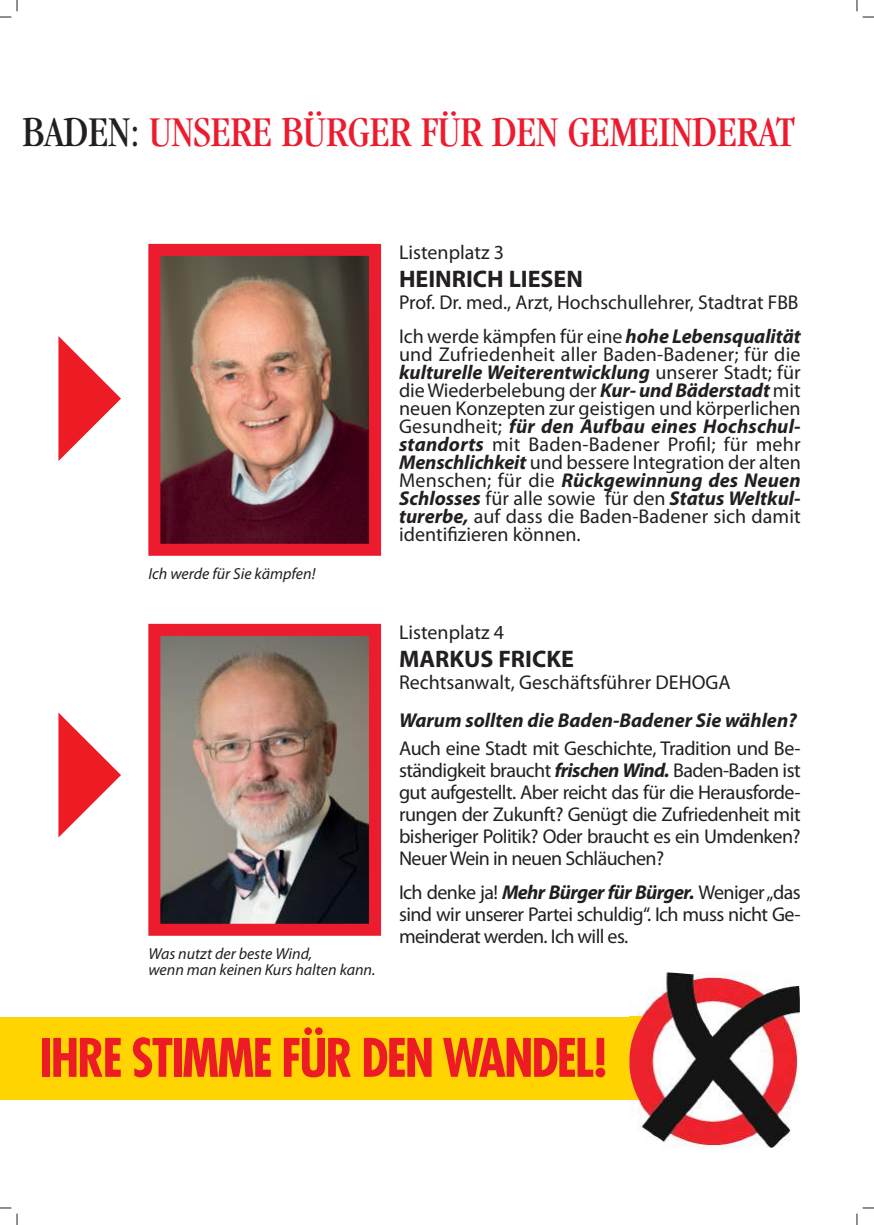
<style>
.page{position:relative;width:874px;height:1225px;background:#fff}
.page>*{position:absolute;margin:0;border:0;box-sizing:border-box;transform-origin:0 0}
.t1{font:700 condensed 51.6px "Futura LT";letter-spacing:-.04em;color:#ed1c24}
.t2{font:condensed 44px "Garamond";color:#ed1b2e}
.t3{font:700 24px "Myriad Pro";color:#231f20}
.t4{font:20px/18px "Myriad Pro";color:#231f20;text-align:justify}
.t5{font:italic 700 20px "Myriad Pro";color:#231f20}
.t6{font:italic 16px/16px "Myriad Pro";color:#231f20}
.s1{color:#231f20}
.s2{font-weight:700;font-style:italic}
</style>
<div class="page">
<svg style="left:856px;top:1207px;width:17px;height:17px"></svg>
<div style="left:0;top:1017px;width:647px;height:83px;background:#ffd400"></div>
<img style="left:629px;top:972px;width:170px;height:175px">
<img style="left:629px;top:1017px;width:18px;height:83px">
<img style="left:161px;top:257px;width:207px;height:286px">
<div style="left:148px;top:244px;width:233px;height:312px;border:12px solid #ed1b2e"></div>
<img style="left:161px;top:637px;width:207px;height:285px">
<div style="left:148px;top:624px;width:233px;height:311px;border:12px solid #ed1b2e"></div>
<h2 class="t2" style="left:22px;top:115px;width:774px"><span class="s1">BADEN:</span> UNSERE BÜRGER FÜR DEN GEMEINDERAT</h2>
<p class="t6" style="left:148px;top:567px;width:169px">Ich werde für Sie kämpfen!</p>
<p class="t6" style="left:148px;top:947px;width:228px">Was nutzt der beste Wind,<br>wenn man keinen Kurs halten kann.</p>
<p class="t4" style="left:399px;top:245px;width:107px">Listenplatz 3</p>
<p class="t3" style="left:399px;top:270px;width:185px">HEINRICH LIESEN</p>
<p class="t4" style="left:399px;top:287px;width:403px;line-height:34px">Prof. Dr. med., Arzt, Hochschullehrer, Stadtrat FBB<br>Ich werde kämpfen für eine <span class="s2">hohe Lebensqualität</span></p>
<p class="t4" style="left:399px;top:347px;width:403px">und Zufriedenheit aller Baden-Badener; für die <span class="s2">kulturelle Weiterentwicklung</span> unserer Stadt; für die Wiederbelebung der <span class="s2">Kur- und Bäderstadt</span> mit neuen Konzepten zur geistigen und körperlichen Gesundheit; <span class="s2">für den Aufbau eines Hochschul&shy;standorts</span> mit Baden-Badener Profil; für mehr <span class="s2">Menschlichkeit</span> und bessere Integration der alten Menschen; für die <span class="s2">Rückgewinnung des Neuen Schlosses</span> für alle sowie für den <span class="s2">Status Weltkul&shy;turerbe,</span> auf dass die Baden-Badener sich damit identifizieren können.</p>
<p class="t4" style="left:399px;top:625px;width:107px">Listenplatz 4</p>
<p class="t3" style="left:399px;top:650px;width:176px">MARKUS FRICKE</p>
<p class="t4" style="left:399px;top:675px;width:333px">Rechtsanwalt, Geschäftsführer DEHOGA</p>
<p class="t5" style="left:399px;top:712px;width:399px">Warum sollten die Baden-Badener Sie wählen?</p>
<p class="t4" style="left:399px;top:739px;width:403px;line-height:22px">Auch eine Stadt mit Geschichte, Tradition und Be&shy;ständigkeit braucht <span class="s2">frischen Wind.</span> Baden-Baden ist gut aufgestellt. Aber reicht das für die Herausforde&shy;rungen der Zukunft? Genügt die Zufriedenheit mit bisheriger Politik? Oder braucht es ein Umdenken?<br>Neuer Wein in neuen Schläuchen?</p>
<p class="t4" style="left:399px;top:883px;width:403px;line-height:22px">Ich denke ja! <span class="s2">Mehr Bürger für Bürger.</span> Weniger „das sind wir unserer Partei schuldig“. Ich muss nicht Ge&shy;meinderat werden. Ich will es.</p>
<h1 class="t1" style="left:39px;top:1034px;width:568px">IHRE STIMME FÜR DEN WANDEL!</h1>
</div>
